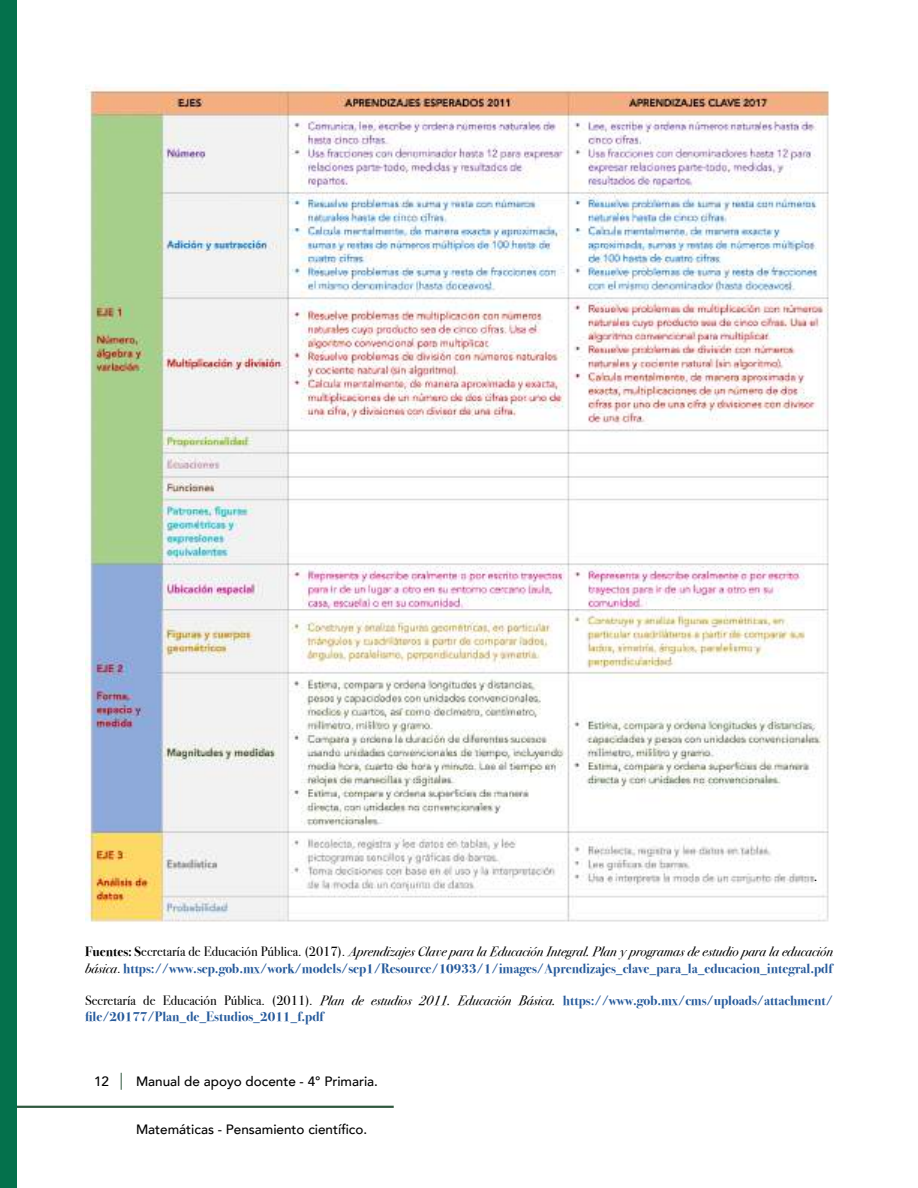
<style>
.page{position:relative;width:918px;height:1188px;background:#fff}
.page>*{position:absolute;margin:0;border:0;box-sizing:border-box;transform-origin:0 0}
.t1{font:700 13.5px/16.2px "Bodoni Svty Two ITCTT";color:#265a9b}
.t2{font:500 13.5px "Avenir";color:#000}
.t3{font:13.5px "Minion Pro";color:#000}
.s1{color:#000}
.s2{font-weight:400;color:#000}
.s3{font-weight:400;font-style:italic;color:#000}
</style>
<div class="page">
<hr style="left:0;top:1106px;width:394px;height:2px;background:#30593f">
<svg style="left:121px;top:1073px;width:1px;height:17px"></svg>
<div style="left:0;top:0;width:17px;height:1188px;background:#04714c"></div>
<img style="left:85px;top:84px;width:745px;height:525px">
<img style="left:85px;top:609px;width:744px;height:314px">
<p class="t3" style="left:814px;top:867px;width:5px">.</p>
<p class="t1" style="left:85px;top:943px;width:750px"><span class="s1">Fuentes: S</span><span class="s2">ecretaría de Educación Pública. (2017).</span> <span class="s3">Aprendizajes Clave para la Educación Integral. Plan y programas de estudio para la educación básica</span><span class="s2">.</span> https://www.sep.gob.mx/work/models/sep1/Resource/10933/1/images/Aprendizajes_clave_para_la_educacion_integral.pdf</p>
<p class="t1" style="left:85px;top:991px;width:749px"><span class="s2">Secretaría de Educación Pública. (2011).</span> <span class="s3">Plan de estudios 2011. Educación Básica.</span> https://www.gob.mx/cms/uploads/attachment/ file/20177/Plan_de_Estudios_2011_f.pdf</p>
<p class="t2" style="left:94px;top:1070px;width:17px">12</p>
<p class="t2" style="left:136px;top:1070px;width:244px">Manual de apoyo docente - 4° Primaria.</p>
<p class="t2" style="left:136px;top:1118px;width:233px">Matemáticas - Pensamiento científico.</p>
</div>
